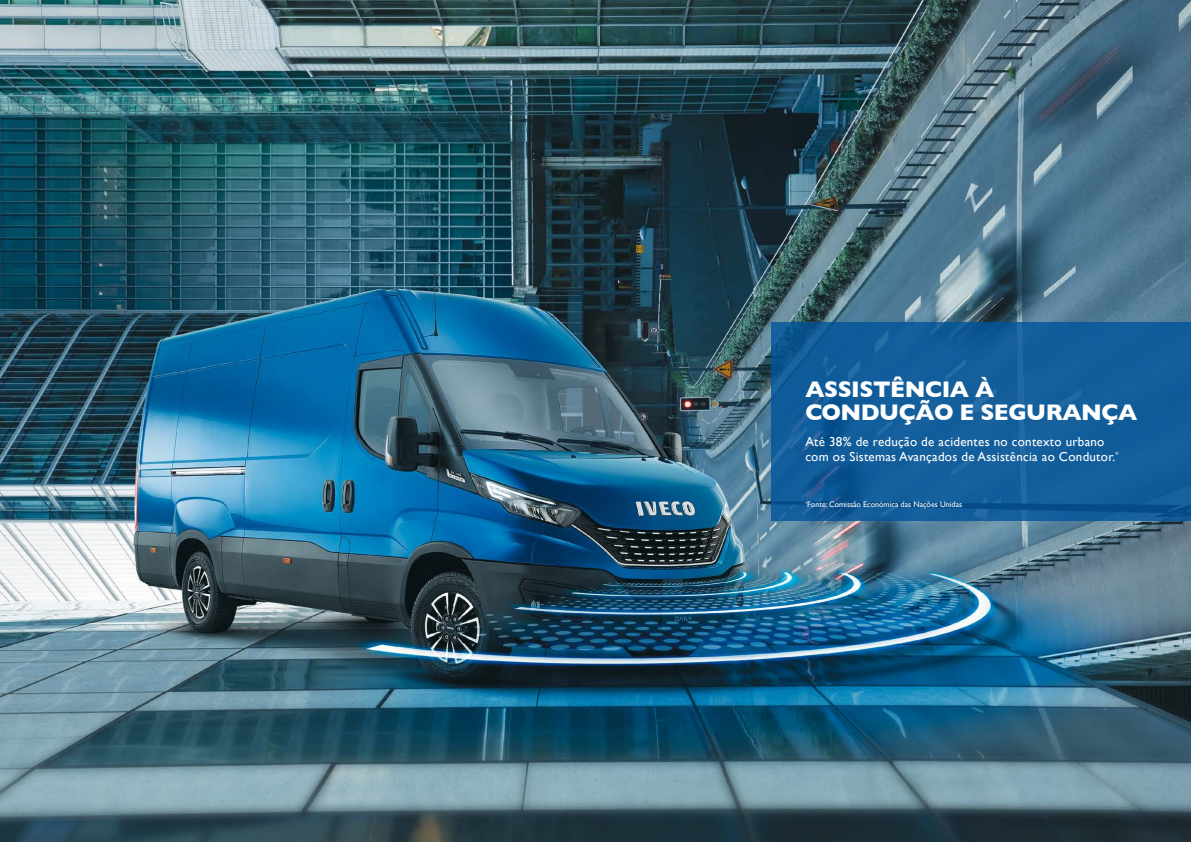
<style>
.page{position:relative;width:1191px;height:842px;background:#fff}
.page>*{position:absolute;margin:0;border:0;box-sizing:border-box;transform-origin:0 0}
.t1{font:700 23px/23px "Gill Sans";letter-spacing:-.02em;color:#fff}
.t2{font:13px/15px "Gill Sans";letter-spacing:.02em;color:#fff}
.t3{font:8px "Gill Sans";color:#fff}
</style>
<div class="page">
<img style="left:0;top:0;width:1191px;height:842px">
<svg style="left:771px;top:322px;width:420px;height:198px;background:#115c9a"></svg>
<h1 class="t1" style="left:805px;top:377px;width:333px">ASSISTÊNCIA À<br>CONDUÇÃO E SEGURANÇA</h1>
<p class="t2" style="left:805px;top:434px;width:315px">Até 38% de redução de acidentes no contexto urbano com os Sistemas Avançados de Assistência ao Condutor.<sup>*</sup></p>
<p class="t3" style="left:805px;top:500px;width:158px"><sup>*</sup>Fonte: Comissão Económica das Nações Unidas</p>
</div>
